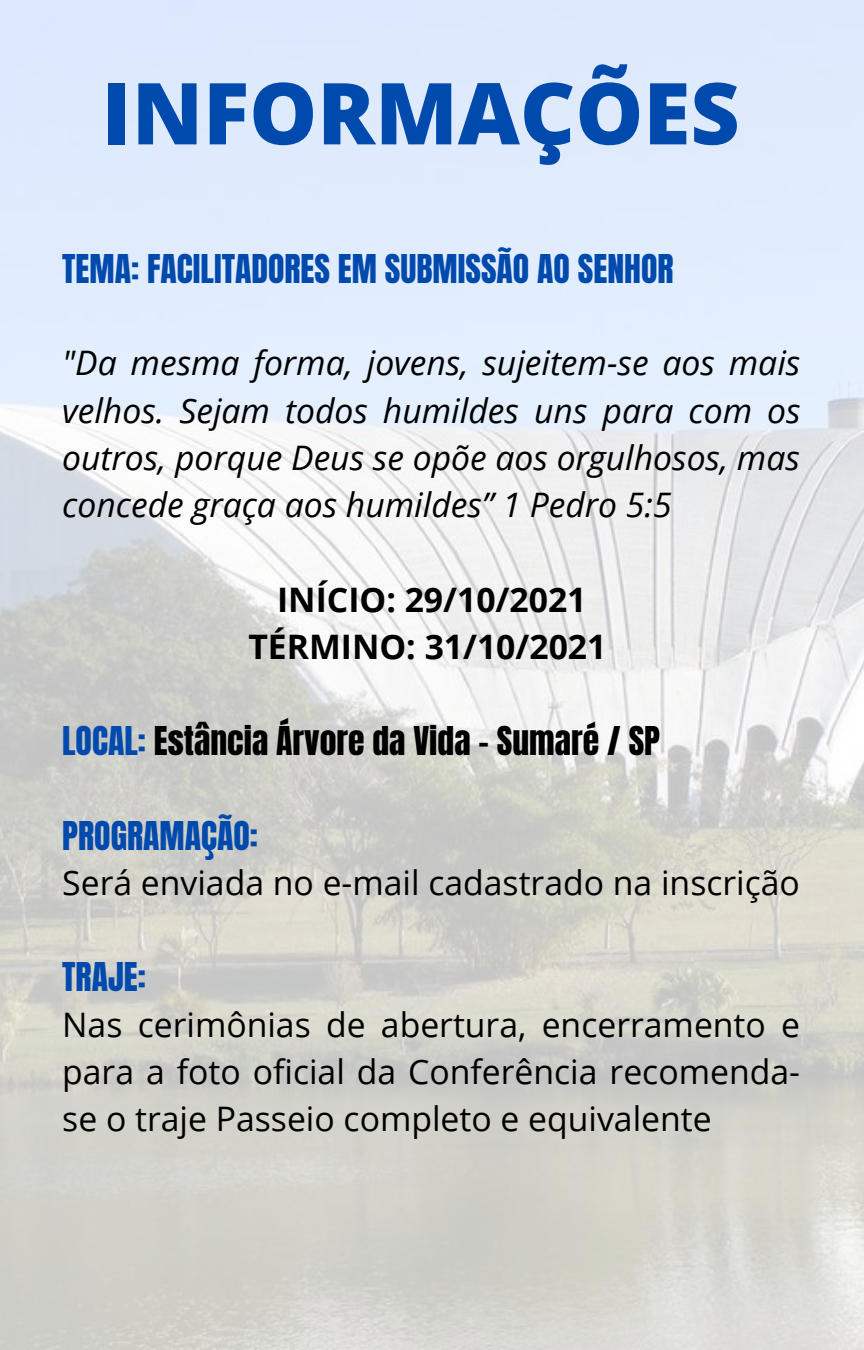
<style>
.page{position:relative;width:864px;height:1350px;background:#fff}
.page>*{position:absolute;margin:0;border:0;box-sizing:border-box;transform-origin:0 0}
.t1{font:800 85.5px "Open Sans";color:#004aad}
.t2{font:33.75px/47.2px "Open Sans";color:#000;text-align:justify}
.t3{font:italic 33.75px/47.2px "Open Sans";color:#000;text-align:justify}
.t4{font:33.75px "Anton";color:#004aad}
.t5{font:33.75px "Anton";color:#000}
.t6{font:700 33.75px/47.2px "Open Sans";color:#000;text-align:center}
.s1{color:#004aad}
</style>
<div class="page">
<img style="left:0;top:0;width:864px;height:1350px">
<h1 class="t1" style="left:102px;top:53px;width:639px">INFORMAÇÕES</h1>
<p class="t4" style="left:62px;top:244px;width:613px">TEMA: FACILITADORES EM SUBMISSÃO AO SENHOR</p>
<p class="t3" style="left:62px;top:339px;width:740px">"Da mesma forma, jovens, sujeitem-se aos mais velhos. Sejam todos humildes uns para com os outros, porque Deus se opõe aos orgulhosos, mas concede graça aos humildes” 1 Pedro 5:5</p>
<p class="t6" style="left:248px;top:575px;width:360px">INÍCIO: 29/10/2021<br>TÉRMINO: 31/10/2021</p>
<p class="t5" style="left:62px;top:717px;width:599px"><span class="s1">LOCAL:</span> Estância Árvore da Vida - Sumaré / SP</p>
<p class="t4" style="left:62px;top:811px;width:197px">PROGRAMAÇÃO:</p>
<p class="t2" style="left:62px;top:858px;width:739px">Será enviada no e-mail cadastrado na inscrição</p>
<p class="t4" style="left:62px;top:953px;width:85px">TRAJE:</p>
<p class="t2" style="left:62px;top:1000px;width:739px">Nas cerimônias de abertura, encerramento e para a foto oficial da Conferência recomenda&shy;se o traje Passeio completo e equivalente</p>
</div>
